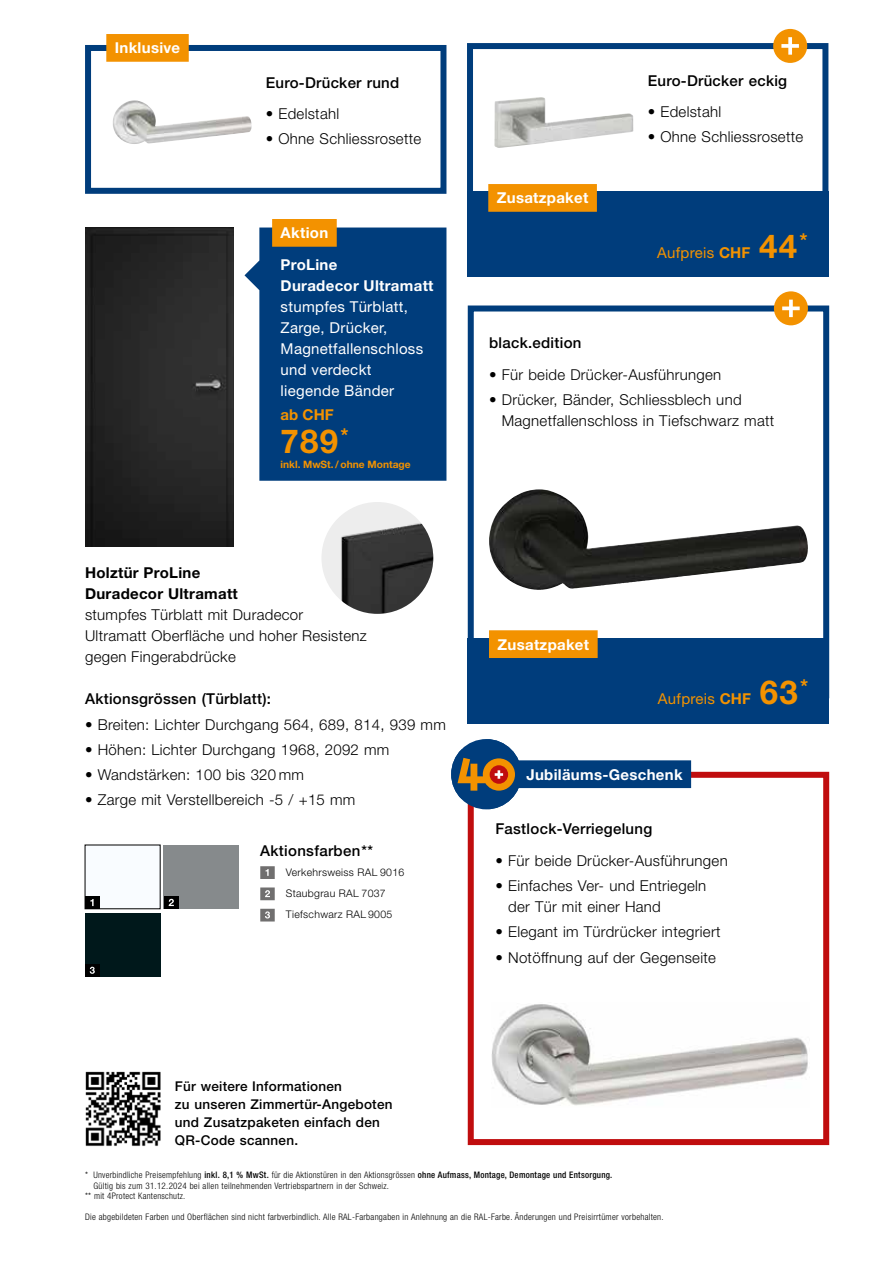
<style>
.page{position:relative;width:893px;height:1263px;background:#fff}
.page>*{position:absolute;margin:0;border:0;box-sizing:border-box;transform-origin:0 0}
.t1{font:700 33px "Hoermann Helvetica Neue";color:#f39200}
.t2{font:300 15px/21px "Hoermann Helvetica Neue";letter-spacing:.02em;color:#000}
.t3{font:500 15px "Hoermann Helvetica Neue";letter-spacing:.02em;color:#000}
.t4{font:700 15px/21px "Hoermann Helvetica Neue";letter-spacing:.02em;color:#fff}
.t5{font:15px/21px "Hoermann Helvetica Neue Rm";letter-spacing:.02em;color:#fff}
.t6{font:700 15px/21px "Hoermann Helvetica Neue";letter-spacing:.02em;color:#000}
.t7{font:15px "Hoermann Helvetica Neue Rm";letter-spacing:.02em;color:#f39200}
.t8{font:700 15px "Hoermann Helvetica Neue";color:#f39200}
.t9{font:500 13.5px/18px "Hoermann Helvetica Neue";letter-spacing:.02em;color:#000}
.t10{font:300 10.5px/21.3px "Hoermann Helvetica Neue";letter-spacing:.03em;color:#000}
.t11{font:700 10.2px "Hoermann Helvetica Neue";color:#f39200}
.t12{font:300 condensed 9px "Hoermann Helvetica Neue";letter-spacing:.03em;color:#000}
.s1{font-family:"Hoermann Helvetica Neue";font-weight:700}
.s2{font-family:"Hoermann Helvetica Neue";font-weight:700;font-size:33px}
.s3{font-weight:500}
</style>
<div class="page">
<div style="left:164px;top:845px;width:75px;height:64px;background:#868a8c"></div>
<div style="left:85px;top:845px;width:75px;height:64px;background:#f9fcff"></div>
<div style="left:85px;top:913px;width:75px;height:64px;background:#00181b"></div>
<img style="left:85px;top:227px;width:149px;height:319px">
<img style="left:321px;top:502px;width:112px;height:112px;border-radius:56px">
<img style="left:85px;top:1071px;width:76px;height:75px">
<div style="left:85px;top:896px;width:14px;height:13px;background:#000"></div>
<svg style="left:90px;top:899px;width:4px;height:7px"></svg>
<div style="left:164px;top:896px;width:14px;height:13px;background:#000"></div>
<svg style="left:169px;top:899px;width:5px;height:7px"></svg>
<div style="left:85px;top:964px;width:14px;height:13px;background:#000"></div>
<svg style="left:90px;top:967px;width:5px;height:7px"></svg>
<svg style="left:260px;top:866px;width:15px;height:13px"></svg>
<svg style="left:260px;top:887px;width:15px;height:13px"></svg>
<svg style="left:260px;top:909px;width:15px;height:12px"></svg>
<img style="left:489px;top:491px;width:319px;height:99px">
<div style="left:468px;top:305px;width:361px;height:393px;border:6px solid #003d7c"></div>
<div style="left:468px;top:638px;width:361px;height:85px;background:#003d7c"></div>
<div style="left:774px;top:291px;width:34px;height:34px;background:#f39200;border-radius:50%"></div>
<svg style="left:782px;top:300px;width:18px;height:17px"></svg>
<div style="left:489px;top:630px;width:109px;height:28px;background:#f39200"></div>
<img style="left:494px;top:97px;width:139px;height:51px">
<div style="left:467px;top:43px;width:361px;height:234px;border:6px solid #003d7c"></div>
<div style="left:467px;top:192px;width:361px;height:85px;background:#003d7c"></div>
<div style="left:773px;top:29px;width:34px;height:34px;background:#f39200;border-radius:50%"></div>
<svg style="left:781px;top:37px;width:18px;height:18px"></svg>
<svg style="left:488px;top:184px;width:109px;height:28px;background:#f09101"></svg>
<img style="left:113px;top:100px;width:139px;height:44px">
<div style="left:85px;top:45px;width:361px;height:149px;border:6px solid #003d7c"></div>
<div style="left:106px;top:34px;width:83px;height:28px;background:#f39200"></div>
<svg style="left:244px;top:227px;width:202px;height:254px;background:#144c86"></svg>
<div style="left:272px;top:219px;width:65px;height:28px;background:#f39200"></div>
<div style="left:468px;top:772px;width:361px;height:373px;border:6px solid #c00d0e"></div>
<svg style="left:451px;top:739px;width:240px;height:70px"></svg>
<img style="left:491px;top:1004px;width:317px;height:102px">
<p class="t4" style="left:115px;top:36px;width:67px">Inklusive</p>
<p class="t3" style="left:266px;top:72px;width:135px">Euro-Drücker rund</p>
<p class="t2" style="left:266px;top:102px;width:75px">• Edelstahl</p>
<p class="t2" style="left:266px;top:127px;width:157px">• Ohne Schliessrosette</p>
<p class="t4" style="left:281px;top:221px;width:49px">Aktion</p>
<p class="t4" style="left:281px;top:253px;width:154px">ProLine<br>Duradecor Ultramatt</p>
<p class="t5" style="left:281px;top:295px;width:144px">stumpfes Türblatt,<br>Zarge, Drücker,<br>Magnetfallenschloss und verdeckt liegende Bänder</p>
<p class="t8" style="left:281px;top:404px;width:55px">ab CHF</p>
<h1 class="t1" style="left:281px;top:418px;width:69px">789<sup>*</sup></h1>
<p class="t11" style="left:281px;top:457px;width:131px">inkl. MwSt./ ohne Montage</p>
<p class="t6" style="left:85px;top:561px;width:154px">Holztür ProLine<br>Duradecor Ultramatt</p>
<p class="t2" style="left:85px;top:603px;width:283px">stumpfes Türblatt mit Duradecor<br>Ultramatt Oberfläche und hoher Resistenz gegen Fingerabdrücke</p>
<p class="t3" style="left:85px;top:688px;width:188px">Aktionsgrössen (Türblatt):</p>
<p class="t2" style="left:85px;top:713px;width:362px">• Breiten: Lichter Durchgang 564, 689, 814, 939 mm</p>
<p class="t2" style="left:85px;top:738px;width:306px">• Höhen: Lichter Durchgang 1968, 2092 mm</p>
<p class="t2" style="left:85px;top:763px;width:220px">• Wandstärken: 100 bis 320 mm</p>
<p class="t2" style="left:85px;top:788px;width:272px">• Zarge mit Verstellbereich -5 / +15 mm</p>
<p class="t3" style="left:260px;top:840px;width:114px">Aktionsfarben**</p>
<p class="t10" style="left:286px;top:861px;width:120px">Verkehrsweiss RAL 9016<br>Staubgrau RAL 7037<br>Tiefschwarz RAL 9005</p>
<p class="t4" style="left:497px;top:186px;width:93px">Zusatzpaket</p>
<p class="t4" style="left:500px;top:192px;width:93px">Zusatzpaket</p>
<p class="t3" style="left:648px;top:70px;width:141px">Euro-Drücker eckig</p>
<p class="t2" style="left:648px;top:100px;width:75px">• Edelstahl</p>
<p class="t2" style="left:648px;top:126px;width:157px">• Ohne Schliessrosette</p>
<p class="t7" style="left:657px;top:242px;width:151px">Aufpreis <span class="s1">CHF</span> <span class="s2">44</span><sup>*</sup></p>
<p class="t3" style="left:489px;top:332px;width:94px">black.edition</p>
<p class="t2" style="left:489px;top:363px;width:234px">• Für beide Drücker-Ausführungen</p>
<p class="t2" style="left:502px;top:388px;width:274px;text-indent:-13px">• Drücker, Bänder, Schliessblech und<br>Magnetfallenschloss in Tiefschwarz matt</p>
<p class="t4" style="left:497px;top:633px;width:93px">Zusatzpaket</p>
<p class="t4" style="left:501px;top:638px;width:93px">Zusatzpaket</p>
<p class="t7" style="left:658px;top:688px;width:151px">Aufpreis <span class="s1">CHF</span> <span class="s2">63</span><sup>*</sup></p>
<p class="t4" style="left:526px;top:763px;width:158px">Jubiläums-Geschenk</p>
<p class="t3" style="left:495px;top:819px;width:158px">Fastlock-Verriegelung</p>
<p class="t2" style="left:495px;top:849px;width:234px">• Für beide Drücker-Ausführungen</p>
<p class="t2" style="left:508px;top:874px;width:200px;text-indent:-13px">• Einfaches Ver- und Entriegeln der Tür mit einer Hand</p>
<p class="t2" style="left:495px;top:921px;width:227px">• Elegant im Türdrücker integriert</p>
<p class="t2" style="left:495px;top:946px;width:222px">• Notöffnung auf der Gegenseite</p>
<p class="t9" style="left:175px;top:1076px;width:219px">Für weitere Informationen<br>zu unseren Zimmertür-Angeboten und Zusatzpaketen einfach den<br>QR-Code scannen.</p>
<p class="t12" style="left:85px;top:1169px;width:529px">* Unverbindliche Preisempfehlung <span class="s3">inkl. 8,1 % MwSt.</span> für die Aktionstüren in den Aktionsgrössen <span class="s3">ohne Aufmass, Montage, Demontage und Entsorgung.</span></p>
<p class="t12" style="left:93px;top:1180px;width:297px">Gültig bis zum 31.12.2024 bei allen teilnehmenden Vertriebspartnern in der Schweiz.</p>
<p class="t12" style="left:85px;top:1190px;width:102px">** mit 4Protect Kantenschutz.</p>
<p class="t12" style="left:85px;top:1211px;width:580px">Die abgebildeten Farben und Oberflächen sind nicht farbverbindlich. Alle RAL-Farbangaben in Anlehnung an die RAL-Farbe. Änderungen und Preisirrtümer vorbehalten.</p>
</div>
